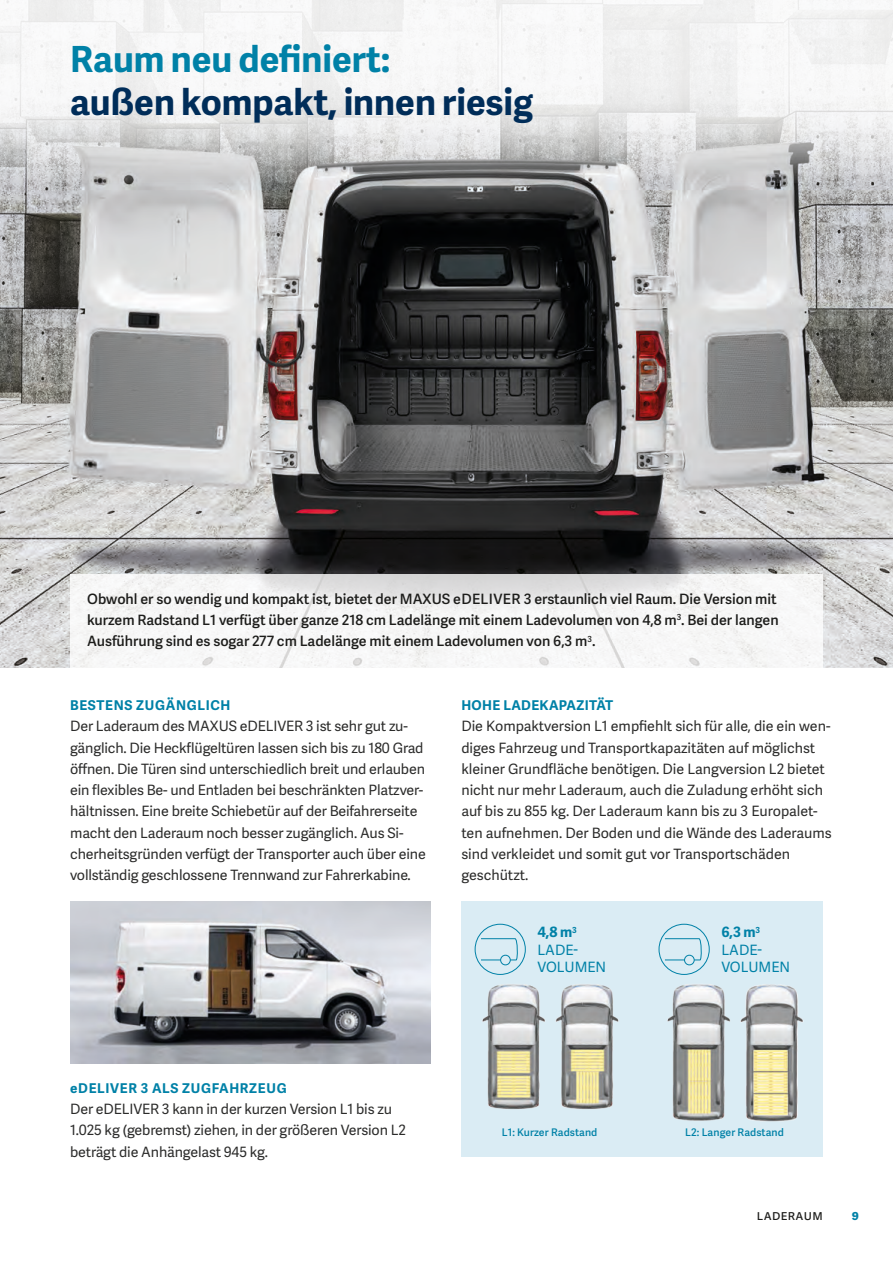
<style>
.page{position:relative;width:893px;height:1263px;background:#fff}
.page>*{position:absolute;margin:0;border:0;box-sizing:border-box;transform-origin:0 0}
.t1{font:700 36px "Adelle Sans";color:#002d59}
.t2{font:700 36px "Adelle Sans";color:#0081a7}
.t3{font:14.25px/21.3px "Adelle Sans";letter-spacing:-.01em;color:#2b2b2a}
.t4{font:600 14.25px/21.3px "Adelle Sans";color:#1d1d1b}
.t5{font:14.25px/17.1px "Adelle Sans";letter-spacing:-.01em;color:#0081a7}
.t6{font:14.25px "Adelle Sans";letter-spacing:.025em;color:#1d1d1b}
.t7{font:700 14.25px "Adelle Sans";color:#0081a7}
.t8{font:700 13.5px "Adelle Sans";letter-spacing:.05em;color:#0081a7}
.t9{font:700 13.5px "Adelle Sans";letter-spacing:.025em;color:#0081a7}
.t10{font:600 10.5px "Adelle Sans";letter-spacing:.01em;color:#0081a7}
.s1{font-weight:700}
</style>
<div class="page">
<div style="left:461px;top:901px;width:362px;height:256px;background:#daecf4"></div>
<img style="left:667px;top:984px;width:137px;height:138px">
<img style="left:0;top:183px;width:893px;height:485px">
<svg style="left:0;top:0;width:893px;height:183px;fill:#f0f1f1"></svg>
<svg style="left:70px;top:574px;width:753px;height:94px;fill:#f6f6f6"></svg>
<img style="left:482px;top:984px;width:137px;height:125px">
<img style="left:70px;top:901px;width:361px;height:162px">
<div style="left:475px;top:924px;width:51px;height:51px;border:1px solid #0081a7;border-radius:50%"></div>
<svg style="left:481px;top:938px;width:37px;height:23px"></svg>
<div style="left:501px;top:955px;width:9px;height:10px;background:#daecf4;border-radius:50%"></div>
<div style="left:500px;top:955px;width:11px;height:10px;border:1px solid #0081a7;border-radius:50%"></div>
<div style="left:658px;top:924px;width:52px;height:51px;border:1px solid #0081a7;border-radius:50%"></div>
<svg style="left:664px;top:938px;width:38px;height:23px"></svg>
<div style="left:684px;top:955px;width:10px;height:10px;background:#daecf4;border-radius:50%"></div>
<div style="left:684px;top:955px;width:11px;height:10px;border:1px solid #0081a7;border-radius:50%"></div>
<h1 class="t2" style="left:70px;top:33px;width:322px">Raum neu definiert:</h1>
<h1 class="t1" style="left:70px;top:76px;width:465px">außen kompakt, innen riesig</h1>
<p class="t4" style="left:87px;top:588px;width:693px">Obwohl er so wendig und kompakt ist, bietet der MAXUS eDELIVER 3 erstaunlich viel Raum. Die Version mit kurzem Radstand L1 verfügt über ganze 218 cm Ladelänge mit einem Ladevolumen von 4,8 m<sup>3</sup>. Bei der langen<br>Ausführung sind es sogar 277 cm Ladelänge mit einem Ladevolumen von 6,3 m<sup>3</sup>.</p>
<p class="t8" style="left:70px;top:695px;width:162px">BESTENS ZUGÄNGLICH</p>
<p class="t3" style="left:70px;top:715px;width:357px">Der Laderaum des MAXUS eDELIVER 3 ist sehr gut zu&shy;gänglich. Die Heckflügeltüren lassen sich bis zu 180 Grad öffnen. Die Türen sind unterschiedlich breit und erlauben ein flexibles Be- und Entladen bei beschränkten Platzver&shy;hältnissen. Eine breite Schiebetür auf der Beifahrerseite macht den Laderaum noch besser zugänglich. Aus Si&shy;cherheitsgründen verfügt der Transporter auch über eine vollständig geschlossene Trennwand zur Fahrerkabine.</p>
<p class="t9" style="left:461px;top:695px;width:153px">HOHE LADEKAPAZITÄT</p>
<p class="t3" style="left:461px;top:715px;width:372px">Die Kompaktversion L1 empfiehlt sich für alle, die ein wen&shy;diges Fahrzeug und Transportkapazitäten auf möglichst kleiner Grundfläche benötigen. Die Langversion L2 bietet nicht nur mehr Laderaum, auch die Zuladung erhöht sich auf bis zu 855 kg. Der Laderaum kann bis zu 3 Europalet&shy;ten aufnehmen. Der Boden und die Wände des Laderaums sind verkleidet und somit gut vor Transportschäden geschützt.</p>
<p class="t5" style="left:537px;top:923px;width:70px"><span class="s1">4,8 m</span><sup>3<br></sup>LADE-<br>VOLUMEN</p>
<p class="t5" style="left:721px;top:923px;width:70px"><span class="s1">6,3 m</span><sup>3<br></sup>LADE-<br>VOLUMEN</p>
<p class="t8" style="left:70px;top:1078px;width:218px">eDELIVER 3 ALS ZUGFAHRZEUG</p>
<p class="t3" style="left:70px;top:1098px;width:337px">Der eDELIVER 3 kann in der kurzen Version L1 bis zu<br>1.025 kg (gebremst) ziehen, in der größeren Version L2 beträgt die Anhängelast 945 kg.</p>
<p class="t10" style="left:502px;top:1125px;width:97px">L1: Kurzer Radstand</p>
<p class="t10" style="left:685px;top:1125px;width:100px">L2: Langer Radstand</p>
<p class="t6" style="left:757px;top:1205px;width:67px">LADERAUM</p>
<p class="t7" style="left:852px;top:1205px;width:9px">9</p>
</div>
